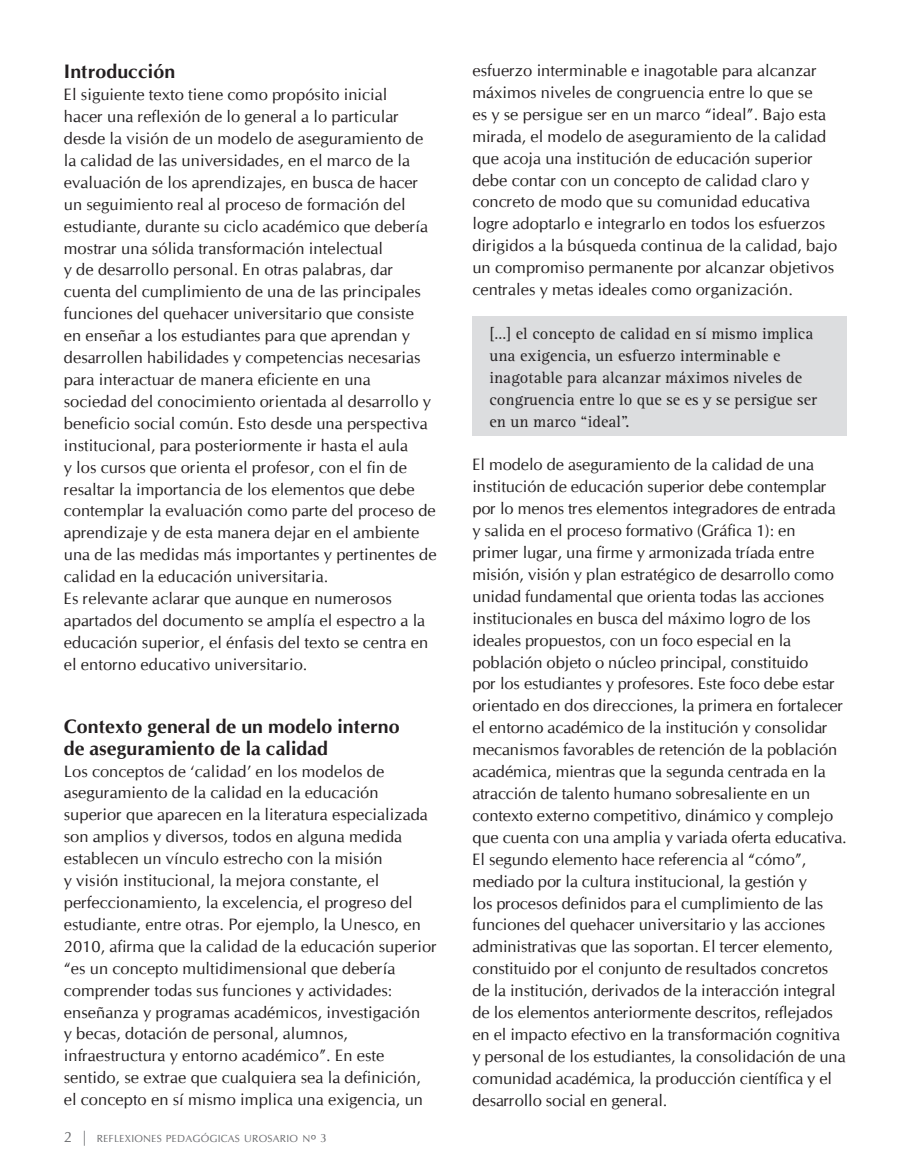
<style>
.page{position:relative;width:915px;height:1170px;background:#fff}
.page>*{position:absolute;margin:0;border:0;box-sizing:border-box;transform-origin:0 0}
.t1{font:700 19.5px/21.9px "Cg Omega";letter-spacing:.005em;color:#231f20}
.t2{font:16.5px/21.9px "Cg Omega";letter-spacing:.005em;color:#231f20}
.t3{font:16.5px/21.9px "Rotis Serif";letter-spacing:.005em;color:#231f20}
.t4{font:10.2px "Cg Omega";letter-spacing:.02em;color:#6c6d70}
.s1{font-size:15px}
.s2{font-size:13.5px}
.s3{font-size:12px}
</style>
<div class="page">
<div style="left:472px;top:316px;width:374px;height:119px;background:#dcdddf"></div>
<p class="t1" style="left:64px;top:61px;width:113px">Introducción</p>
<p class="t2" style="left:64px;top:84px;width:374px">El siguiente texto tiene como propósito inicial<br>hacer una reflexión de lo general a lo particular desde la visión de un modelo de aseguramiento de la calidad de las universidades, en el marco de la evaluación de los aprendizajes, en busca de hacer un seguimiento real al proceso de formación del estudiante, durante su ciclo académico que debería mostrar una sólida transformación intelectual<br>y de desarrollo personal. En otras palabras, dar cuenta del cumplimiento de una de las principales funciones del quehacer universitario que consiste<br>en enseñar a los estudiantes para que aprendan y desarrollen habilidades y competencias necesarias para interactuar de manera eficiente en una sociedad del conocimiento orientada al desarrollo y beneficio social común. Esto desde una perspectiva institucional, para posteriormente ir hasta el aula<br>y los cursos que orienta el profesor, con el fin de resaltar la importancia de los elementos que debe contemplar la evaluación como parte del proceso de aprendizaje y de esta manera dejar en el ambiente una de las medidas más importantes y pertinentes de calidad en la educación universitaria.<br>Es relevante aclarar que aunque en numerosos apartados del documento se amplía el espectro a la educación superior, el énfasis del texto se centra en el entorno educativo universitario.</p>
<p class="t1" style="left:64px;top:715px;width:337px">Contexto general de un modelo interno de aseguramiento de la calidad</p>
<p class="t2" style="left:64px;top:760px;width:374px">Los conceptos de ‘calidad’ en los modelos de aseguramiento de la calidad en la educación superior que aparecen en la literatura especializada son amplios y diversos, todos en alguna medida establecen un vínculo estrecho con la misión<br>y visión institucional, la mejora constante, el perfeccionamiento, la excelencia, el progreso del estudiante, entre otras. Por ejemplo, la U nesco, en 2010, afirma que la calidad de la educación superior “es un concepto multidimensional que debería comprender todas sus funciones y actividades: enseñanza y programas académicos, investigación<br>y becas, dotación de personal, alumnos, infraestructura y entorno académico”. En este sentido, se extrae que cualquiera sea la definición, el concepto en sí mismo implica una exigencia, un</p>
<p class="t4" style="left:64px;top:1132px;width:264px"><span class="s1">2 |</span> REFLEXION ES PEDAGÓGICAS UROSARIO N<span class="s2">º</span> <span class="s3">3</span></p>
<p class="t2" style="left:472px;top:60px;width:366px">esfuerzo interminable e inagotable para alcanzar máximos niveles de congruencia entre lo que se<br>es y se persigue ser en un marco “ideal”. Bajo esta mirada, el modelo de aseguramiento de la calidad que acoja una institución de educación superior debe contar con un concepto de calidad claro y concreto de modo que su comunidad educativa logre adoptarlo e integrarlo en todos los esfuerzos dirigidos a la búsqueda continua de la calidad, bajo un compromiso permanente por alcanzar objetivos centrales y metas ideales como organización.</p>
<p class="t3" style="left:489px;top:323px;width:329px">[…] el concepto de calidad en sí mismo implica una exigencia, un esfuerzo interminable e inagotable para alcanzar máximos niveles de congruencia entre lo que se es y se persigue ser en un marco “ideal”.</p>
<p class="t2" style="left:472px;top:454px;width:376px">El modelo de aseguramiento de la calidad de una institución de educación superior debe contemplar por lo menos tres elementos integradores de entrada y salida en el proceso formativo (Gráfica 1): en<br>primer lugar, una firme y armonizada tríada entre misión, visión y plan estratégico de desarrollo como unidad fundamental que orienta todas las acciones institucionales en busca del máximo logro de los ideales propuestos, con un foco especial en la población objeto o núcleo principal, constituido<br>por los estudiantes y profesores. Este foco debe estar orientado en dos direcciones, la primera en fortalecer el entorno académico de la institución y consolidar mecanismos favorables de retención de la población académica, mientras que la segunda centrada en la atracción de talento humano sobresaliente en un contexto externo competitivo, dinámico y complejo que cuenta con una amplia y variada oferta educativa.<br>El segundo elemento hace referencia al “cómo”, mediado por la cultura institucional, la gestión y<br>los procesos definidos para el cumplimiento de las funciones del quehacer universitario y las acciones administrativas que las soportan. El tercer elemento, constituido por el conjunto de resultados concretos de la institución, derivados de la interacción integral de los elementos anteriormente descritos, reflejados en el impacto efectivo en la transformación cognitiva y personal de los estudiantes, la consolidación de una comunidad académica, la producción científica y el desarrollo social en general.</p>
</div>
